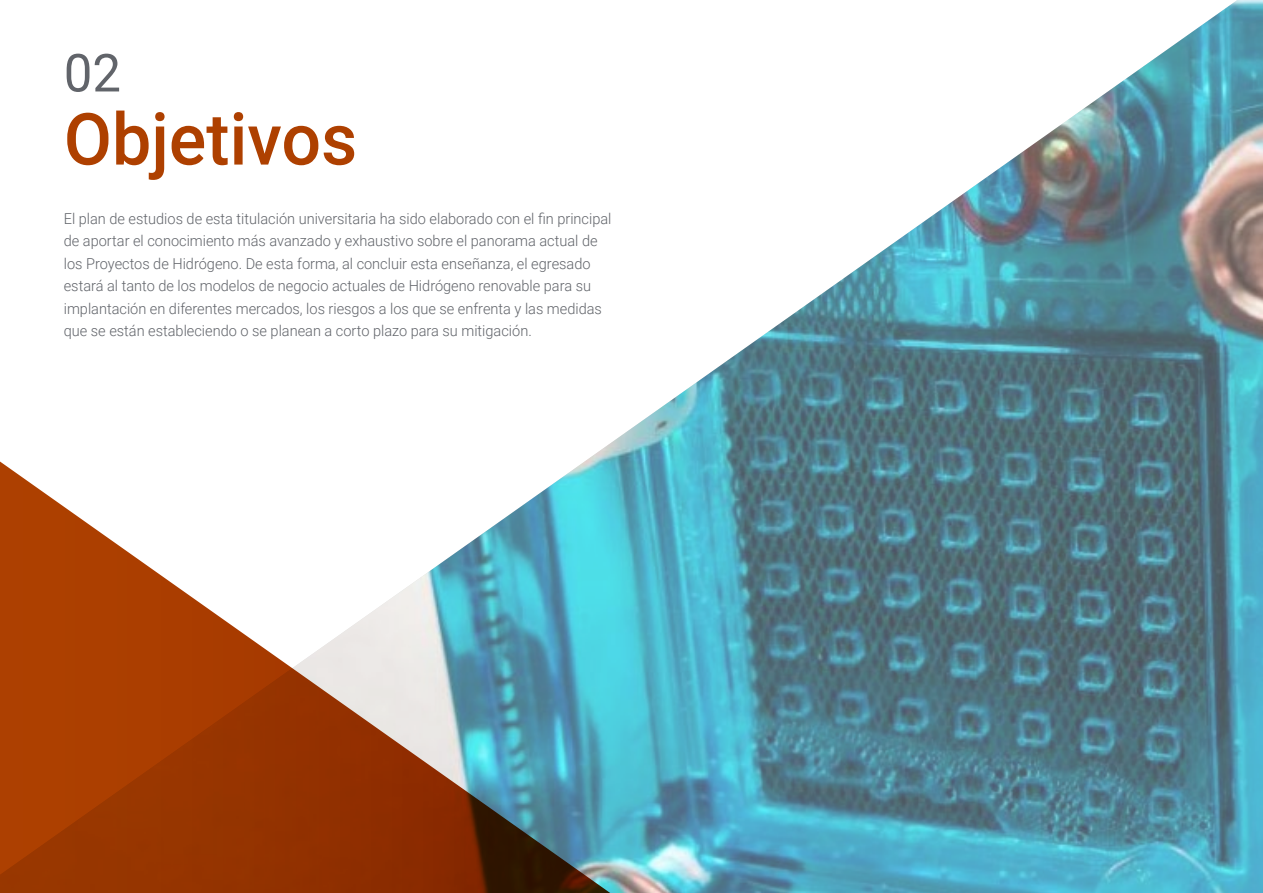
<style>
.page{position:relative;width:1263px;height:893px;background:#fff}
.page>*{position:absolute;margin:0;border:0;box-sizing:border-box;transform-origin:0 0}
.t1{font:500 72px "Roboto";color:#ae4000}
.t2{font:52.5px "Roboto";color:#61646a}
.t3{font:300 15px/22.5px "Roboto";color:#61646a}
</style>
<div class="page">
<img style="left:607px;top:0;width:656px;height:893px">
<svg style="left:0;top:446px;width:640px;height:447px"></svg>
<h2 class="t2" style="left:64px;top:36px;width:59px">02</h2>
<h1 class="t1" style="left:64px;top:89px;width:295px">Objetivos</h1>
<p class="t3" style="left:64px;top:207px;width:549px">El plan de estudios de esta titulación universitaria ha sido elaborado con el fin principal de aportar el conocimiento más avanzado y exhaustivo sobre el panorama actual de los Proyectos de Hidrógeno. De esta forma, al concluir esta enseñanza, el egresado estará al tanto de los modelos de negocio actuales de Hidrógeno renovable para su implantación en diferentes mercados, los riesgos a los que se enfrenta y las medidas que se están estableciendo o se planean a corto plazo para su mitigación.</p>
</div>
